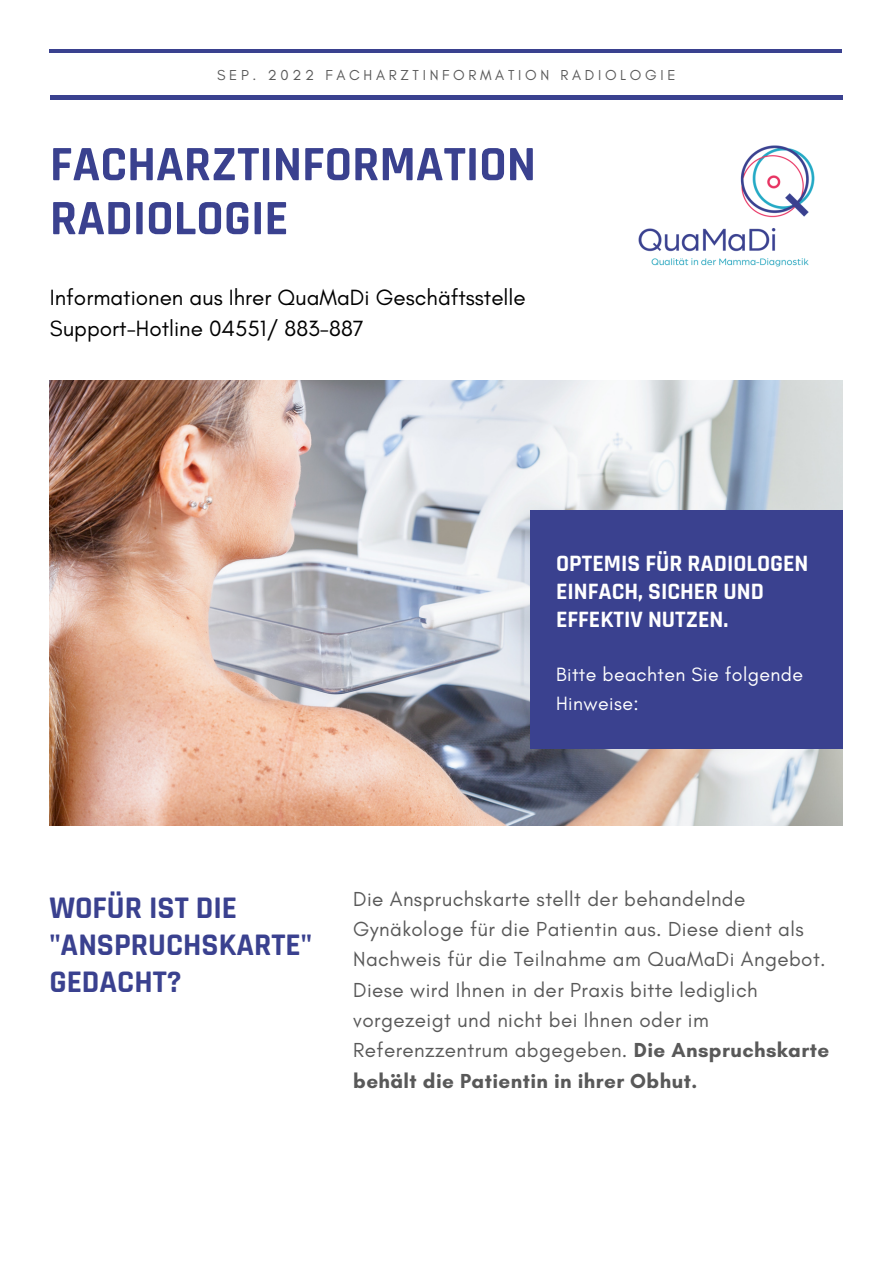
<style>
.page{position:relative;width:893px;height:1264px;background:#fff}
.page>*{position:absolute;margin:0;border:0;box-sizing:border-box;transform-origin:0 0}
.t1{font:700 49.95px/54px "Rajdhani";color:#3a418f}
.t2{font:700 31.8px/37px "Rajdhani";color:#3a418f}
.t3{font:700 23.7px/28px "Rajdhani";color:#fff}
.t4{font:22.5px/31.5px "Glacial Indifference";color:#000}
.t5{font:20.7px/30.3px "Glacial Indifference";letter-spacing:.02em;color:#595959}
.t6{font:19.65px/29.2px "Glacial Indifference";letter-spacing:.02em;color:#fff}
.t7{font:14.7px "Glacial Indifference";letter-spacing:.25em;color:#595959}
.s1{font-weight:700}
</style>
<div class="page">
<hr style="left:49px;top:49px;width:793px;height:4px;background:#3a418f">
<hr style="left:50px;top:96px;width:792px;height:3px;background:#3a418f">
<img style="left:49px;top:380px;width:793px;height:445px">
<div style="left:530px;top:510px;width:312px;height:239px;background:#3a418f"></div>
<img style="left:638px;top:145px;width:177px;height:122px">
<p class="t7" style="left:217px;top:66px;width:460px">SEP. 2022 FACHARZTINFORMATION RADIOLOGIE</p>
<h1 class="t1" style="left:50px;top:139px;width:487px">FACHARZTINFORMATION<br>RADIOLOGIE</h1>
<p class="t4" style="left:50px;top:281px;width:477px">Informationen aus Ihrer QuaMaDi Geschäftsstelle<br>Support-Hotline 04551/ 883-887</p>
<p class="t3" style="left:556px;top:550px;width:254px">OPTEMIS FÜR RADIOLOGEN<br>EINFACH, SICHER UND<br>EFFEKTIV NUTZEN.</p>
<p class="t6" style="left:556px;top:659px;width:248px">Bitte beachten Sie folgende<br>Hinweise:</p>
<h2 class="t2" style="left:49px;top:890px;width:264px">WOFÜR IST DIE "ANSPRUCHSKARTE"<br>GEDACHT?</h2>
<p class="t5" style="left:353px;top:883px;width:477px">Die Anspruchskarte stellt der behandelnde Gynäkologe für die Patientin aus. Diese dient als Nachweis für die Teilnahme am QuaMaDi Angebot.<br>Diese wird Ihnen in der Praxis bitte lediglich vorgezeigt und nicht bei Ihnen oder im Referenzzentrum abgegeben. <span class="s1">Die Anspruchskarte behält die Patientin in ihrer Obhut.</span></p>
</div>
